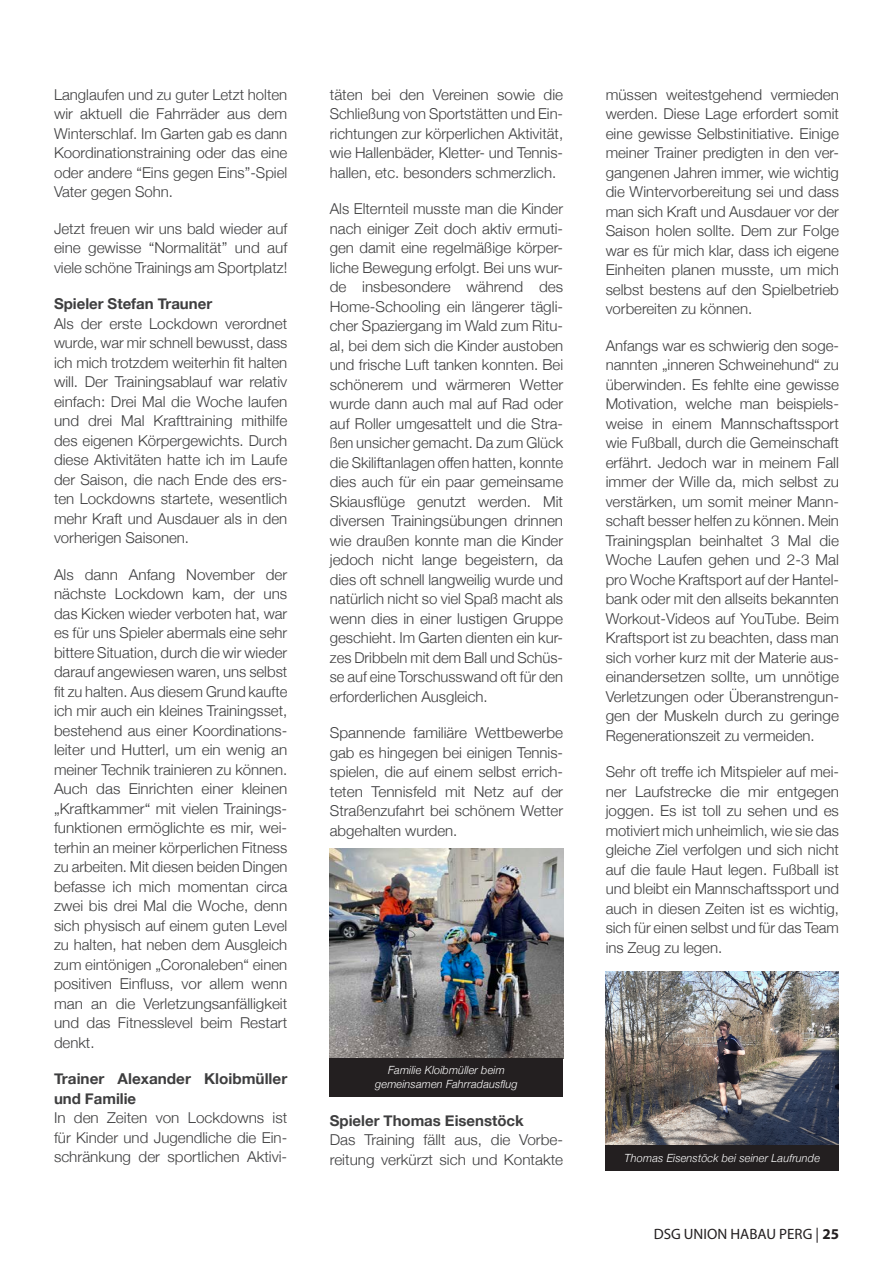
<style>
.page{position:relative;width:893px;height:1263px;background:#fff}
.page>*{position:absolute;margin:0;border:0;box-sizing:border-box;transform-origin:0 0}
.fließtext_abstand{font:300 15px/19.5px "Helvetica Neue";color:#3e3e3f;text-align:justify}
.fließtext_blocksatz{font:700 15px/19.5px "Helvetica Neue";color:#3e3e3f}
.t1{font:15px "Myriad Pro";color:#231f20}
.Bildunterschrift{font:italic 300 11.25px/13.5px "Helvetica Neue";letter-spacing:.015em;color:#fff;text-align:center}
.s1{font-weight:700}
</style>
<div class="page">
<img style="left:330px;top:848px;width:233px;height:210px">
<div style="left:330px;top:1058px;width:233px;height:38px;background:#231f20"></div>
<img style="left:606px;top:972px;width:233px;height:173px">
<div style="left:606px;top:1145px;width:233px;height:26px;background:#231f20"></div>
<p class="fließtext_abstand" style="left:54px;top:84px;width:235px">Langlaufen und zu guter Letzt holten wir aktuell die Fahrräder aus dem Winterschlaf. Im Garten gab es dann Koordinationstraining oder das eine oder andere “Eins gegen Eins”-Spiel Vater gegen Sohn.</p>
<p class="fließtext_abstand" style="left:54px;top:218px;width:235px">Jetzt freuen wir uns bald wieder auf eine gewisse “Normalität” und auf viele schöne Trainings am Sportplatz!</p>
<p class="fließtext_blocksatz" style="left:54px;top:294px;width:160px">Spieler Stefan Trauner</p>
<p class="fließtext_abstand" style="left:54px;top:313px;width:235px">Als der erste Lockdown verordnet wurde, war mir schnell bewusst, dass ich mich trotzdem weiterhin fit halten will. Der Trainingsablauf war relativ einfach: Drei Mal die Woche laufen und drei Mal Krafttraining mithilfe des eigenen Körpergewichts. Durch diese Aktivitäten hatte ich im Laufe der Saison, die nach Ende des ers&shy;ten Lockdowns startete, wesentlich mehr Kraft und Ausdauer als in den vorherigen Saisonen.</p>
<p class="fließtext_abstand" style="left:54px;top:564px;width:235px">Als dann Anfang November der nächste Lockdown kam, der uns das Kicken wieder verboten hat, war es für uns Spieler abermals eine sehr bittere Situation, durch die wir wieder darauf angewiesen waren, uns selbst fit zu halten. Aus diesem Grund kaufte ich mir auch ein kleines Trainingsset, bestehend aus einer Koordinations&shy;leiter und Hutterl, um ein wenig an meiner Technik trainieren zu können.<br>Auch das Einrichten einer kleinen „Kraftkammer“ mit vielen Trainings&shy;funktionen ermöglichte es mir, wei&shy;terhin an meiner körperlichen Fitness zu arbeiten. Mit diesen beiden Dingen befasse ich mich momentan circa zwei bis drei Mal die Woche, denn sich physisch auf einem guten Level zu halten, hat neben dem Ausgleich zum eintönigen „Coronaleben“ einen positiven Einfluss, vor allem wenn man an die Verletzungsanfälligkeit und das Fitnesslevel beim Restart denkt.</p>
<p class="fließtext_blocksatz" style="left:54px;top:1069px;width:235px">Trainer Alexander Kloibmüller und Familie</p>
<p class="fließtext_abstand" style="left:54px;top:1107px;width:235px">In den Zeiten von Lockdowns ist für Kinder und Jugendliche die Ein&shy;schränkung der sportlichen Aktivi-</p>
<p class="fließtext_abstand" style="left:330px;top:84px;width:235px">täten bei den Vereinen sowie die Schließung von Sportstätten und Ein&shy;richtungen zur körperlichen Aktivität, wie Hallenbäder, Kletter- und Tennis&shy;hallen, etc. besonders schmerzlich.</p>
<p class="fließtext_abstand" style="left:330px;top:198px;width:235px">Als Elternteil musste man die Kinder nach einiger Zeit doch aktiv ermuti&shy;gen damit eine regelmäßige körper&shy;liche Bewegung erfolgt. Bei uns wur&shy;de insbesondere während des Home-Schooling ein längerer tägli&shy;cher Spaziergang im Wald zum Ritu&shy;al, bei dem sich die Kinder austoben und frische Luft tanken konnten. Bei schönerem und wärmeren Wetter wurde dann auch mal auf Rad oder auf Roller umgesattelt und die Stra&shy;ßen unsicher gemacht. Da zum Glück die Skiliftanlagen offen hatten, konnte dies auch für ein paar gemeinsame Skiausflüge genutzt werden. Mit diversen Trainingsübungen drinnen wie draußen konnte man die Kinder jedoch nicht lange begeistern, da dies oft schnell langweilig wurde und natürlich nicht so viel Spaß macht als wenn dies in einer lustigen Gruppe geschieht. Im Garten dienten ein kur&shy;zes Dribbeln mit dem Ball und Schüs&shy;se auf eine Torschusswand oft für den erforderlichen Ausgleich.</p>
<p class="fließtext_abstand" style="left:330px;top:722px;width:235px">Spannende familiäre Wettbewerbe gab es hingegen bei einigen Tennis&shy;spielen, die auf einem selbst errich&shy;teten Tennisfeld mit Netz auf der Straßenzufahrt bei schönem Wetter abgehalten wurden.</p>
<p class="Bildunterschrift" style="left:375px;top:1062px;width:144px">Familie Kloibmüller beim gemeinsamen Fahrradausflug</p>
<p class="fließtext_blocksatz" style="left:330px;top:1111px;width:195px">Spieler Thomas Eisenstöck</p>
<p class="fließtext_abstand" style="left:330px;top:1129px;width:235px">Das Training fällt aus, die Vorbe&shy;reitung verkürzt sich und Kontakte</p>
<p class="fließtext_abstand" style="left:606px;top:84px;width:235px">müssen weitestgehend vermieden werden. Diese Lage erfordert somit eine gewisse Selbstinitiative. Einige meiner Trainer predigten in den ver&shy;gangenen Jahren immer, wie wichtig die Wintervorbereitung sei und dass man sich Kraft und Ausdauer vor der Saison holen sollte. Dem zur Folge war es für mich klar, dass ich eigene Einheiten planen musste, um mich selbst bestens auf den Spielbetrieb vorbereiten zu können.</p>
<p class="fließtext_abstand" style="left:606px;top:335px;width:235px">Anfangs war es schwierig den soge&shy;nannten „inneren Schweinehund“ zu überwinden. Es fehlte eine gewisse Motivation, welche man beispiels&shy;weise in einem Mannschaftssport wie Fußball, durch die Gemeinschaft erfährt. Jedoch war in meinem Fall immer der Wille da, mich selbst zu verstärken, um somit meiner Mann&shy;schaft besser helfen zu können. Mein Trainingsplan beinhaltet 3 Mal die Woche Laufen gehen und 2-3 Mal pro Woche Kraftsport auf der Hantel&shy;bank oder mit den allseits bekannten Workout-Videos auf YouTube. Beim Kraftsport ist zu beachten, dass man sich vorher kurz mit der Materie aus&shy;einandersetzen sollte, um unnötige Verletzungen oder Überanstrengun&shy;gen der Muskeln durch zu geringe Regenerationszeit zu vermeiden.</p>
<p class="fließtext_abstand" style="left:606px;top:761px;width:235px">Sehr oft treffe ich Mitspieler auf mei&shy;ner Laufstrecke die mir entgegen joggen. Es ist toll zu sehen und es motiviert mich unheimlich, wie sie das gleiche Ziel verfolgen und sich nicht auf die faule Haut legen. Fußball ist und bleibt ein Mannschaftssport und auch in diesen Zeiten ist es wichtig, sich für einen selbst und für das Team ins Zeug zu legen.</p>
<p class="Bildunterschrift" style="left:625px;top:1151px;width:197px">Thomas Eisenstöck bei seiner Laufrunde</p>
<p class="t1" style="left:654px;top:1224px;width:187px">DSG UNION HABAU PERG | <span class="s1">25</span></p>
</div>
